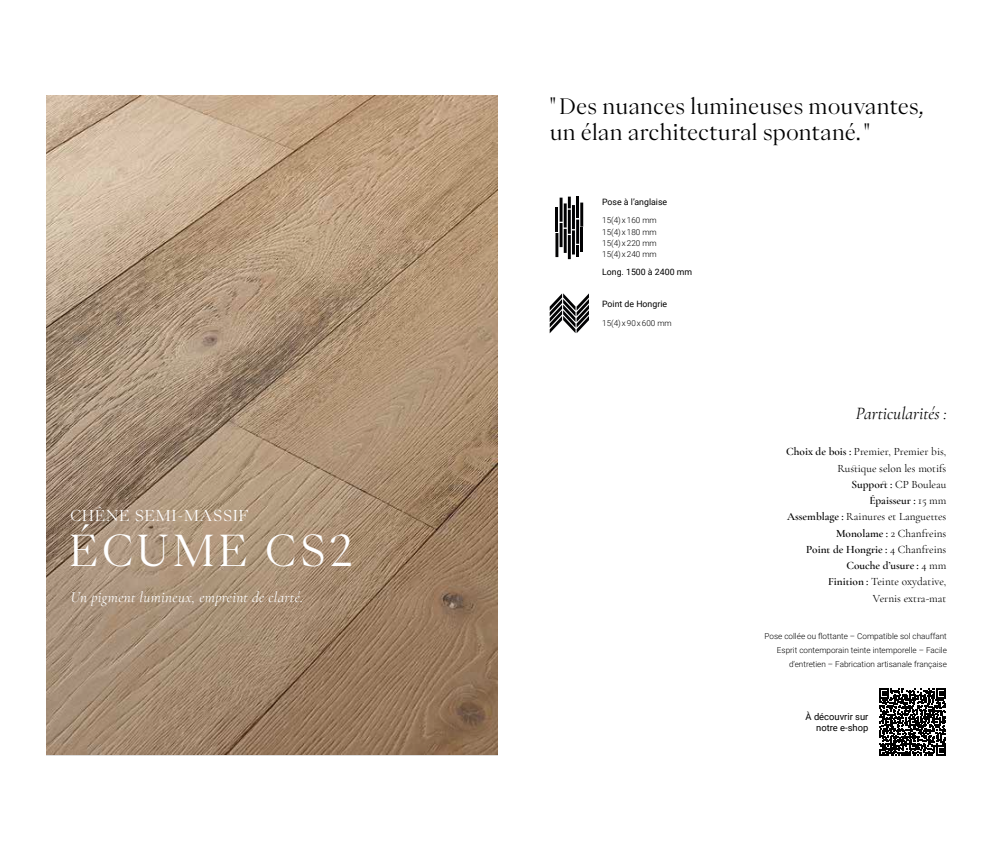
<style>
.page{position:relative;width:993px;height:851px;background:#fff}
.page>*{position:absolute;margin:0;border:0;box-sizing:border-box;transform-origin:0 0}
.t1{font:42.5px "PP Eiko";letter-spacing:.1em;color:#fff}
.t2{font:21.25px/26.2px "PP Eiko";letter-spacing:.02em;color:#000}
.t3{font:italic 17.5px "Cormorant Garamond";color:#000}
.t4{font:italic 15px "Cormorant Garamond";letter-spacing:.02em;color:#fff}
.t5{font:15px "PP Eiko";letter-spacing:.07em;color:#fff}
.t6{font:11.25px/16.2px "Cormorant Garamond";color:#000;text-align:right}
.t7{font:9.38px/11.2px "Roboto";color:#000;text-align:right}
.t8{font:8.75px "Roboto";color:#000}
.t9{font:300 8.12px/11.2px "Roboto";color:#000;text-align:justify}
.s1{font-weight:600}
</style>
<div class="page">
<svg style="left:555px;top:196px;width:28px;height:63px"></svg>
<svg style="left:549px;top:293px;width:39px;height:40px"></svg>
<svg style="left:46px;top:96px;width:451px;height:659px;background:#ab9177"></svg>
<svg style="left:879px;top:688px;width:66px;height:67px"></svg>
<h3 class="t5" style="left:70px;top:505px;width:180px">CHÊNE SEMI-MASSIF</h3>
<h1 class="t1" style="left:70px;top:523px;width:283px">ÉCUME CS2</h1>
<h3 class="t4" style="left:71px;top:588px;width:234px">Un pigment lumineux, empreint de clarté.</h3>
<h2 class="t2" style="left:549px;top:93px;width:375px">" Des nuances lumineuses mouvantes, un élan architectural spontané. "</h2>
<p class="t8" style="left:602px;top:196px;width:67px">Pose à l’anglaise</p>
<p class="t9" style="left:602px;top:214px;width:56px">15(4) x 160 mm 15(4) x 180 mm 15(4) x 220 mm 15(4) x 240 mm</p>
<p class="t8" style="left:602px;top:266px;width:91px">Long. 1500 à 2400 mm</p>
<p class="t8" style="left:602px;top:298px;width:66px">Point de Hongrie</p>
<p class="t9" style="left:602px;top:317px;width:71px">15(4) x 90 x 600 mm</p>
<h3 class="t3" style="left:855px;top:403px;width:92px">Particularités :</h3>
<p class="t6" style="left:786px;top:443px;width:162px"><span class="s1">Choix de bois :</span> Premier, Premier bis,<br>Rustique selon les motifs<br><span class="s1">Support :</span> CP Bouleau<br><span class="s1">Épaisseur :</span> 15 mm<br><span class="s1">Assemblage :</span> Rainures et Languettes<br><span class="s1">Monolame :</span> 2 Chanfreins<br><span class="s1">Point de Hongrie :</span> 4 Chanfreins<br><span class="s1">Couche d’usure :</span> 4 mm<br><span class="s1">Finition :</span> Teinte oxydative,<br>Vernis extra-mat</p>
<p class="t9" style="left:764px;top:629px;width:184px;line-height:13.8px;text-align:right">Pose collée ou flottante – Compatible sol chauffant<br>Esprit contemporain teinte intemporelle – Facile d’entretien – Fabrication artisanale française</p>
<p class="t7" style="left:805px;top:710px;width:64px">À découvrir sur notre e-shop</p>
</div>
